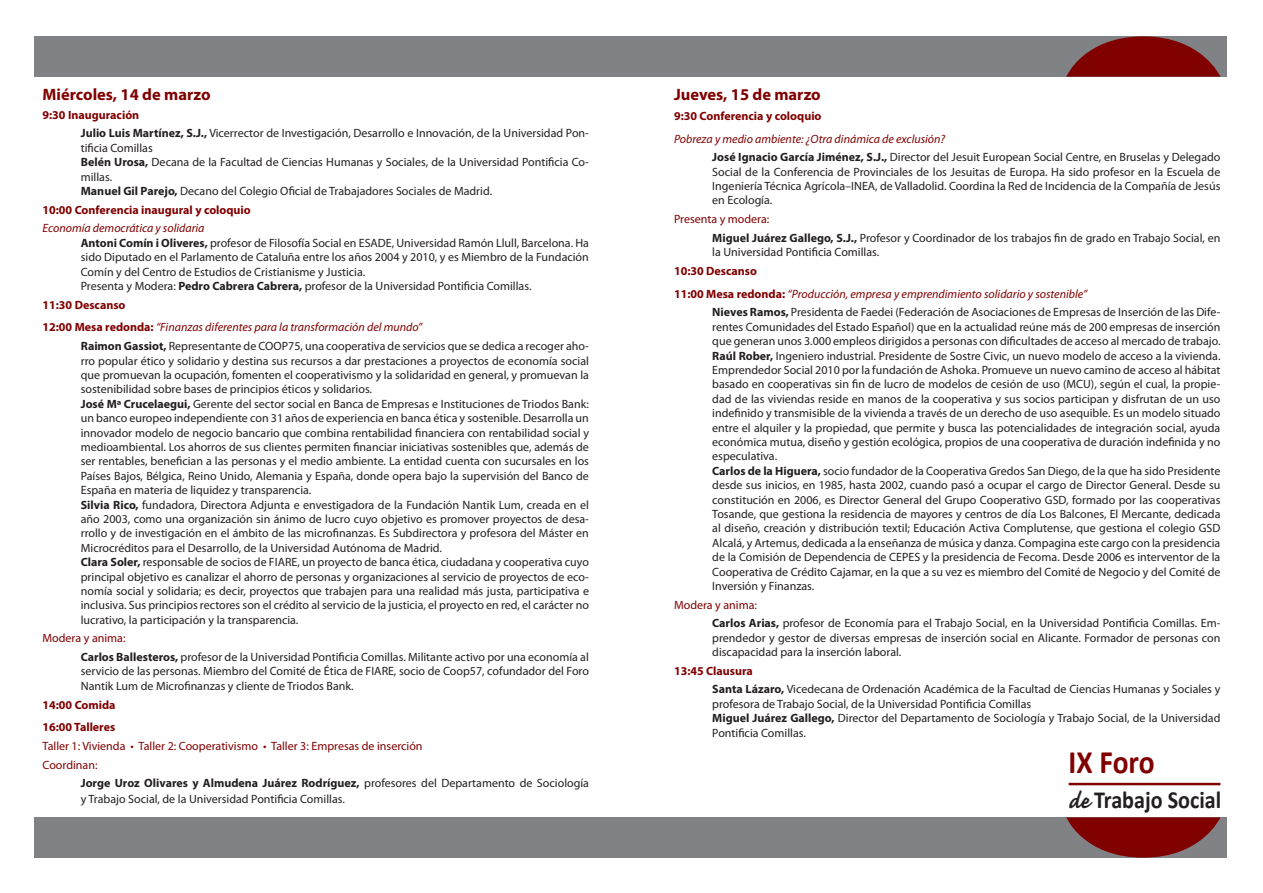
<style>
.page{position:relative;width:1263px;height:893px;background:#fff}
.page>*{position:absolute;margin:0;border:0;box-sizing:border-box;transform-origin:0 0}
.t1{font:700 32.85px "Calibri";letter-spacing:-.005em;color:#800000;scale:.9 1}
.t2{font:700 24.6px "Calibri";color:#231f20;scale:.9 1}
.t3{font:700 16.5px "Myriad Pro";color:#800000}
.t4{font:12px/14.4px "Myriad Pro";color:#231f20;text-align:justify}
.hora{font:italic 12px "Myriad Pro";color:#800000}
.hora-2{font:700 12px "Myriad Pro";color:#800000}
.t5{font:12px "Myriad Pro";color:#800000}
.s1{font-weight:700}
.s2{font-weight:700;font-style:normal}
.s3{font-family:"Caflisch Script";font-size:29.55px}
</style>
<div class="page">
<div style="left:34px;top:817px;width:1193px;height:41px;background:#808285"></div>
<div style="left:34px;top:36px;width:1193px;height:41px;background:#808285"></div>
<svg style="left:1066px;top:817px;width:154px;height:41px"></svg>
<svg style="left:1066px;top:36px;width:154px;height:41px"></svg>
<hr style="left:1069px;top:783px;width:151px;height:2px;background:#800000">
<p class="t3" style="left:43px;top:84px;width:170px">Miércoles, 14 de marzo</p>
<p class="hora-2" style="left:43px;top:107px;width:98px">9:30 Inauguración</p>
<p class="t4" style="left:81px;top:126px;width:510px"><span class="s1">Julio Luis Martínez, S.J.,</span> Vicerrector de Investigación, Desarrollo e Innovación, de la Universidad Pon&shy;tificia Comillas</p>
<p class="t4" style="left:81px;top:155px;width:510px"><span class="s1">Belén Urosa,</span> Decana de la Facultad de Ciencias Humanas y Sociales, de la Universidad Pontificia Co&shy;millas.</p>
<p class="t4" style="left:81px;top:184px;width:413px"><span class="s1">Manuel Gil Parejo,</span> Decano del Colegio Oficial de Trabajadores Sociales de Madrid.</p>
<p class="hora-2" style="left:43px;top:202px;width:210px">10:00 Conferencia inaugural y coloquio</p>
<p class="hora" style="left:43px;top:221px;width:164px">Economía democrática y solidaria</p>
<p class="t4" style="left:81px;top:235px;width:510px"><span class="s1">Antoni Comín i Oliveres,</span> profesor de Filosofía Social en ESADE, Universidad Ramón Llull, Barcelona. Ha sido Diputado en el Parlamento de Cataluña entre los años 2004 y 2010, y es Miembro de la Fundación Comín y del Centro de Estudios de Cristianisme y Justicia.</p>
<p class="t4" style="left:81px;top:278px;width:452px">Presenta y Modera: <span class="s1">Pedro Cabrera Cabrera,</span> profesor de la Universidad Pontificia Comillas.</p>
<p class="hora-2" style="left:43px;top:297px;width:85px">11:30 Descanso</p>
<p class="hora" style="left:43px;top:320px;width:381px"><span class="s2">12:00 Mesa redonda:</span> “Finanzas diferentes para la transformación del mundo”</p>
<p class="t4" style="left:81px;top:339px;width:510px"><span class="s1">Raimon Gassiot,</span> Representante de COOP75, una cooperativa de servicios que se dedica a recoger aho&shy;rro popular ético y solidario y destina sus recursos a dar prestaciones a proyectos de economía social que promuevan la ocupación, fomenten el cooperativismo y la solidaridad en general, y promuevan la sostenibilidad sobre bases de principios éticos y solidarios.</p>
<p class="t4" style="left:81px;top:396px;width:510px"><span class="s1">José Mª Crucelaegui,</span> Gerente del sector social en Banca de Empresas e Instituciones de Triodos Bank: un banco europeo independiente con 31 años de experiencia en banca ética y sostenible. Desarrolla un innovador modelo de negocio bancario que combina rentabilidad financiera con rentabilidad social y medioambiental. Los ahorros de sus clientes permiten financiar iniciativas sostenibles que, además de ser rentables, benefician a las personas y el medio ambiente. La entidad cuenta con sucursales en los Países Bajos, Bélgica, Reino Unido, Alemania y España, donde opera bajo la supervisión del Banco de España en materia de liquidez y transparencia.</p>
<p class="t4" style="left:81px;top:497px;width:510px"><span class="s1">Silvia Rico,</span> fundadora, Directora Adjunta e envestigadora de la Fundación Nantik Lum, creada en el año 2003, como una organización sin ánimo de lucro cuyo objetivo es promover proyectos de desa&shy;rrollo y de investigación en el ámbito de las microfinanzas. Es Subdirectora y profesora del Máster en Microcréditos para el Desarrollo, de la Universidad Autónoma de Madrid.</p>
<p class="t4" style="left:81px;top:555px;width:510px"><span class="s1">Clara Soler,</span> responsable de socios de FIARE, un proyecto de banca ética, ciudadana y cooperativa cuyo principal objetivo es canalizar el ahorro de personas y organizaciones al servicio de proyectos de eco&shy;nomía social y solidaria; es decir, proyectos que trabajen para una realidad más justa, participativa e inclusiva. Sus principios rectores son el crédito al servicio de la justicia, el proyecto en red, el carácter no lucrativo, la participación y la transparencia.</p>
<p class="t5" style="left:43px;top:631px;width:85px">Modera y anima:</p>
<p class="t4" style="left:81px;top:650px;width:510px"><span class="s1">Carlos Ballesteros,</span> profesor de la Universidad Pontificia Comillas. Militante activo por una economía al servicio de las personas. Miembro del Comité de Ética de FIARE, socio de Coop57, cofundador del Foro Nantik Lum de Microfinanzas y cliente de Triodos Bank.</p>
<p class="hora-2" style="left:43px;top:697px;width:75px">14:00 Comida</p>
<p class="hora-2" style="left:43px;top:719px;width:74px">16:00 Talleres</p>
<p class="t5" style="left:43px;top:739px;width:382px">Taller 1: Vivienda • Taller 2: Cooperativismo • Taller 3: Empresas de inserción</p>
<p class="t5" style="left:43px;top:757px;width:56px">Coordinan:</p>
<p class="t4" style="left:81px;top:775px;width:510px;line-height:15.3px"><span class="s1">Jorge Uroz Olivares y Almudena Juárez Rodríguez,</span> profesores del Departamento de Sociología y Trabajo Social, de la Universidad Pontificia Comillas.</p>
<p class="t3" style="left:674px;top:84px;width:148px">Jueves, 15 de marzo</p>
<p class="hora-2" style="left:674px;top:108px;width:149px">9:30 Conferencia y coloquio</p>
<p class="hora" style="left:674px;top:131px;width:273px">Pobreza y medio ambiente: ¿Otra dinámica de exclusión?</p>
<p class="t4" style="left:712px;top:150px;width:510px"><span class="s1">José Ignacio García Jiménez, S.J.,</span> Director del Jesuit European Social Centre, en Bruselas y Delegado Social de la Conferencia de Provinciales de los Jesuitas de Europa. Ha sido profesor en la Escuela de Ingeniería Técnica Agrícola–INEA, de Valladolid. Coordina la Red de Incidencia de la Compañía de Jesús en Ecología.</p>
<p class="t5" style="left:674px;top:212px;width:97px">Presenta y modera:</p>
<p class="t4" style="left:712px;top:230px;width:510px"><span class="s1">Miguel Juárez Gallego, S.J.,</span> Profesor y Coordinador de los trabajos fin de grado en Trabajo Social, en la Universidad Pontificia Comillas.</p>
<p class="hora-2" style="left:674px;top:263px;width:85px">10:30 Descanso</p>
<p class="hora" style="left:674px;top:286px;width:415px"><span class="s2">11:00 Mesa redonda:</span> “Producción, empresa y emprendimiento solidario y sostenible”</p>
<p class="t4" style="left:712px;top:305px;width:510px"><span class="s1">Nieves Ramos,</span> Presidenta de Faedei (Federación de Asociaciones de Empresas de Inserción de las Dife&shy;rentes Comunidades del Estado Español) que en la actualidad reúne más de 200 empresas de inserción que generan unos 3.000 empleos dirigidos a personas con dificultades de acceso al mercado de trabajo.</p>
<p class="t4" style="left:712px;top:348px;width:510px"><span class="s1">Raúl Rober,</span> Ingeniero industrial. Presidente de Sostre Civic, un nuevo modelo de acceso a la vivienda.<br>Emprendedor Social 2010 por la fundación de Ashoka. Promueve un nuevo camino de acceso al hábitat basado en cooperativas sin fin de lucro de modelos de cesión de uso (MCU), según el cual, la propie&shy;dad de las viviendas reside en manos de la cooperativa y sus socios participan y disfrutan de un uso indefinido y transmisible de la vivienda a través de un derecho de uso asequible. Es un modelo situado entre el alquiler y la propiedad, que permite y busca las potencialidades de integración social, ayuda económica mutua, diseño y gestión ecológica, propios de una cooperativa de duración indefinida y no especulativa.</p>
<p class="t4" style="left:712px;top:463px;width:510px"><span class="s1">Carlos de la Higuera,</span> socio fundador de la Cooperativa Gredos San Diego, de la que ha sido Presidente desde sus inicios, en 1985, hasta 2002, cuando pasó a ocupar el cargo de Director General. Desde su constitución en 2006, es Director General del Grupo Cooperativo GSD, formado por las cooperativas Tosande, que gestiona la residencia de mayores y centros de día Los Balcones, El Mercante, dedicada al diseño, creación y distribución textil; Educación Activa Complutense, que gestiona el colegio GSD Alcalá, y Artemus, dedicada a la enseñanza de música y danza. Compagina este cargo con la presidencia de la Comisión de Dependencia de CEPES y la presidencia de Fecoma. Desde 2006 es interventor de la Cooperativa de Crédito Cajamar, en la que a su vez es miembro del Comité de Negocio y del Comité de Inversión y Finanzas.</p>
<p class="t5" style="left:674px;top:597px;width:85px">Modera y anima:</p>
<p class="t4" style="left:712px;top:616px;width:510px"><span class="s1">Carlos Arias,</span> profesor de Economía para el Trabajo Social, en la Universidad Pontificia Comillas. Em&shy;prendedor y gestor de diversas empresas de inserción social en Alicante. Formador de personas con discapacidad para la inserción laboral.</p>
<p class="hora-2" style="left:674px;top:663px;width:80px">13:45 Clausura</p>
<p class="t4" style="left:712px;top:682px;width:510px"><span class="s1">Santa Lázaro,</span> Vicedecana de Ordenación Académica de la Facultad de Ciencias Humanas y Sociales y profesora de Trabajo Social, de la Universidad Pontificia Comillas</p>
<p class="t4" style="left:712px;top:711px;width:510px"><span class="s1">Miguel Juárez Gallego,</span> Director del Departamento de Sociología y Trabajo Social, de la Universidad<br>Pontificia Comillas.</p>
<p class="t1" style="left:1069px;top:742px;width:97px">IX Foro</p>
<p class="t2" style="left:1069px;top:784px;width:171px"><span class="s3">de</span> Trabajo Social</p>
</div>
